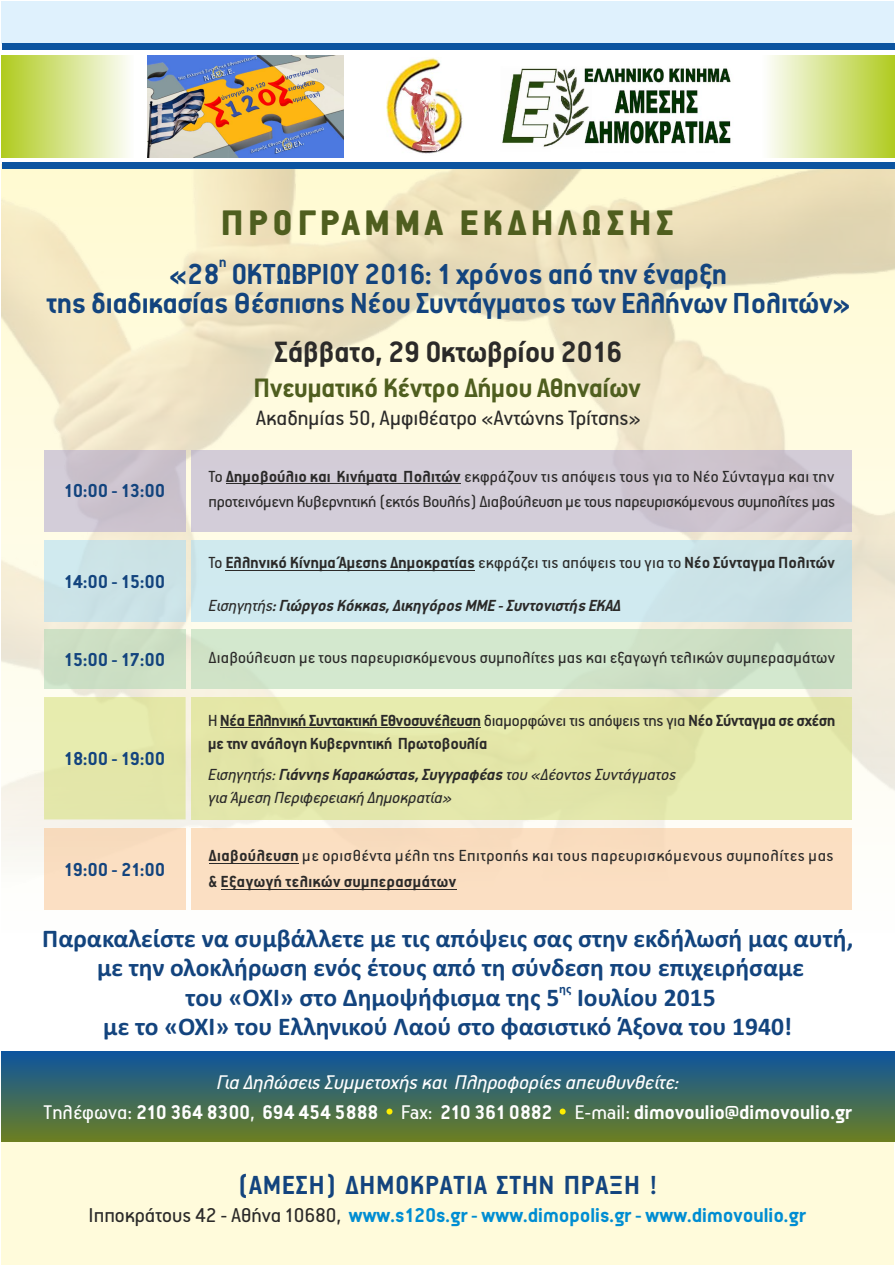
<style>
.page{position:relative;width:896px;height:1266px;background:#fff}
.page>*{position:absolute;margin:0;border:0;box-sizing:border-box;transform-origin:0 0}
.t1{font:900 39.9px "PF Premier Text";letter-spacing:.1em;color:#4f5e1f}
.t2{font:700 33px "PF Premier Text";color:#2b2a29}
.t3{font:700 32.55px/29.7px "PF Premier Text";color:#13447e;text-align:center}
.t4{font:700 29.85px "PF Premier Text";color:#4f5e1f}
.t5{font:700 29.4px "PF Premier Text";letter-spacing:.03em;color:#13447e}
.t6{font:700 25.5px/29.4px "Calibri";color:#13447e;text-align:center}
.t7{font:23.25px "PF Premier Text";color:#2b2a29}
.t8{font:700 22.5px "PF Premier Text";color:#008dd2}
.t9{font:700 22.2px/29.8px "PF Premier Text";color:#fefefe;text-align:center}
.t10{font:700 21px "PF Premier Text";color:#13447e}
.t11{font:700 18px/23px "PF Premier Text";color:#2b2a29}
.t12{font:18px/25.7px "PF Premier Text";letter-spacing:-.015em;color:#2b2a29}
.t13{font:18px/25.7px "PF Premier Text";letter-spacing:.03em;color:#2b2a29}
.t14{font:italic 18px/23px "PF Premier Text";color:#2b2a29}
.t15{font:18px "PF Premier Text";letter-spacing:.01em;color:#2b2a29}
.t16{font:italic 700 18px "PF Premier Text";color:#2b2a29}
.t17{font:700 16.2px "PF Premier Text";color:#13447e}
.t18{font:700 12.75px "Calibri";color:#13447e}
.s1{font-weight:700}
.s2{font-weight:400}
.s3{font-weight:400;font-style:italic}
.s4{font-weight:400;color:#2b2a29}
</style>
<div class="page">
<div style="left:2px;top:1133px;width:892px;height:131px;background:#fffbdb"></div>
<div style="left:2px;top:1051px;width:892px;height:90px;background:linear-gradient(to bottom,#0d549f,#6b7e23)"></div>
<div style="left:2px;top:2px;width:892px;height:42px;background:#dff1fd"></div>
<div style="left:2px;top:56px;width:131px;height:101px;background:linear-gradient(to right,#b0cb20,#fdfdfb)"></div>
<div style="left:763px;top:56px;width:131px;height:101px;background:linear-gradient(to right,#fdfefd,#b1cb21)"></div>
<img style="left:386px;top:58px;width:77px;height:96px">
<img style="left:502px;top:68px;width:229px;height:79px">
<img style="left:148px;top:56px;width:195px;height:101px">
<div style="left:2px;top:44px;width:892px;height:6px;background:#0c54a0"></div>
<div style="left:2px;top:163px;width:892px;height:6px;background:#0c54a0"></div>
<svg style="left:386px;top:1108px;width:6px;height:6px"></svg>
<svg style="left:560px;top:1108px;width:6px;height:6px"></svg>
<div style="left:192px;top:697px;width:660px;height:122px;background:#e4e7a9"></div>
<div style="left:192px;top:829px;width:660px;height:81px;background:#fbdfc2"></div>
<div style="left:192px;top:629px;width:660px;height:60px;background:#d3e8ce"></div>
<div style="left:192px;top:541px;width:660px;height:81px;background:#d0eaef"></div>
<div style="left:192px;top:450px;width:660px;height:81px;background:#a79ecd;opacity:.5"></div>
<div style="left:44px;top:697px;width:142px;height:122px;background:#e3e7aa"></div>
<div style="left:44px;top:829px;width:142px;height:81px;background:#fbdfc2"></div>
<div style="left:44px;top:629px;width:142px;height:60px;background:#ccdfc4"></div>
<div style="left:44px;top:541px;width:142px;height:81px;background:#cbe3e6"></div>
<div style="left:44px;top:450px;width:142px;height:81px;background:#cbc2cd"></div>
<hr style="left:226px;top:483px;width:235px;height:1px;background:#2b2a29">
<hr style="left:226px;top:570px;width:249px;height:1px;background:#2b2a29">
<hr style="left:220px;top:727px;width:261px;height:1px;background:#2b2a29">
<hr style="left:209px;top:863px;width:90px;height:1px;background:#2b2a29">
<hr style="left:221px;top:889px;width:235px;height:1px;background:#2b2a29">
<h1 class="t1" style="left:220px;top:205px;width:455px">ΠΡΟΓΡΑΜΜΑ ΕΚΔΗΛΩΣΗΣ</h1>
<p class="t17" style="left:219px;top:255px;width:9px">η</p>
<p class="t3" style="left:47px;top:261px;width:806px">«28 ΟΚΤΩΒΡΙΟΥ 2016: 1 χρόνος από την έναρξη<br>της διαδικασίας Θέσπισης Νέου Συντάγµατος των Ελλήνων Πολιτών»</p>
<p class="t10" style="left:64px;top:481px;width:102px">10:00 - 13:00</p>
<p class="t10" style="left:64px;top:572px;width:102px">14:00 - 15:00</p>
<p class="t2" style="left:274px;top:337px;width:349px">Σάββατο, 29 Οκτωβρίου 2016</p>
<p class="t4" style="left:254px;top:375px;width:389px">Πνευµατικό Κέντρο Δήµου Αθηναίων</p>
<p class="t7" style="left:256px;top:408px;width:387px">Ακαδηµίας 50, Αµφιθέατρο «Αντώνης Τρίτσης»</p>
<p class="t12" style="left:209px;top:464px;width:628px">Το <span class="s1">Δηµοβούλιο και Κινήµατα Πολιτών</span> εκφράζουν τις απόψεις τους για το Νέο Σύνταγµα και την προτεινόµενη Κυβερνητική (εκτός Βουλής) Διαβούλευση µε τους παρευρισκόµενους συµπολίτες µας</p>
<p class="t11" style="left:209px;top:552px;width:628px"><span class="s2">Το</span> Ελληνικό Κίνηµα Άµεσης Δηµοκρατίας <span class="s2">εκφράζει τις απόψεις του για το</span> Νέο Σύνταγµα Πολιτών</p>
<p class="t16" style="left:209px;top:597px;width:414px"><span class="s2">Εισηγητής</span>: Γιώργος Κόκκας, Δικηγόρος ΜΜΕ - Συντονιστής ΕΚΑΔ</p>
<p class="t10" style="left:64px;top:650px;width:102px">15:00 - 17:00</p>
<p class="t15" style="left:209px;top:650px;width:628px">Διαβούλευση µε τους παρευρισκόµενους συµπολίτες µας και εξαγωγή τελικών συµπερασµάτων</p>
<p class="t10" style="left:64px;top:749px;width:102px">18:00 - 19:00</p>
<p class="t10" style="left:64px;top:860px;width:102px">19:00 - 21:00</p>
<p class="t11" style="left:208px;top:710px;width:629px"><span class="s2">Η</span> Νέα Ελληνική Συντακτική Εθνοσυνέλευση <span class="s2">διαµορφώνει τις απόψεις της για</span> Νέο Σύνταγµα σε σχέση µε την ανάλογη Κυβερνητική Πρωτοβουλία</p>
<p class="t14" style="left:208px;top:764px;width:469px">Εισηγητής: <span class="s1">Γιάννης Καρακώστας, Συγγραφέας</span> του «Δέοντος Συντάγµατος για Άµεση Περιφερειακή Δηµοκρατία»</p>
<p class="t13" style="left:209px;top:844px;width:626px"><span class="s1">Διαβούλευση</span> µε ορισθέντα µέλη της Επιτροπής και τους παρευρισκόµενους συµπολίτες µας <span class="s1">&amp; Εξαγωγή τελικών συµπερασµάτων</span></p>
<p class="t6" style="left:42px;top:926px;width:812px">Παρακαλείστε να συμβάλλετε με τις απόψεις σας στην εκδήλωσή μας αυτή, με την ολοκλήρωση ενός έτους από τη σύνδεση που επιχειρήσαμε</p>
<p class="t18" style="left:559px;top:983px;width:14px">ης</p>
<p class="t6" style="left:103px;top:984px;width:690px">του «ΟΧΙ» στο Δημοψήφισμα της 5 Ιουλίου 2015<br>με το «ΟΧΙ» του Ελληνικού Λαού στο φασιστικό Άξονα του 1940!</p>
<p class="t9" style="left:44px;top:1068px;width:810px"><span class="s3">Για Δηλώσεις Συµµετοχής και Πληροφορίες απευθυνθείτε:<br></span><span class="s2">Tηλέφωνα:</span> 210 364 8300<span class="s2">,</span> 694 454 5888 <span class="s2">Fax:</span> 210 361 0882 <span class="s2">E-mail:</span> dimovoulio@dimovoulio.gr</p>
<p class="t5" style="left:238px;top:1172px;width:421px">(ΑΜΕΣΗ) ΔΗΜΟΚΡΑΤΙΑ ΣΤΗΝ ΠΡΑΞΗ !</p>
<p class="t8" style="left:89px;top:1205px;width:719px"><span class="s4">Ιπποκράτους 42 - Αθήνα 10680,</span> www.s120s.gr - www.dimopolis.gr - www.dimovoulio.gr</p>
</div>
